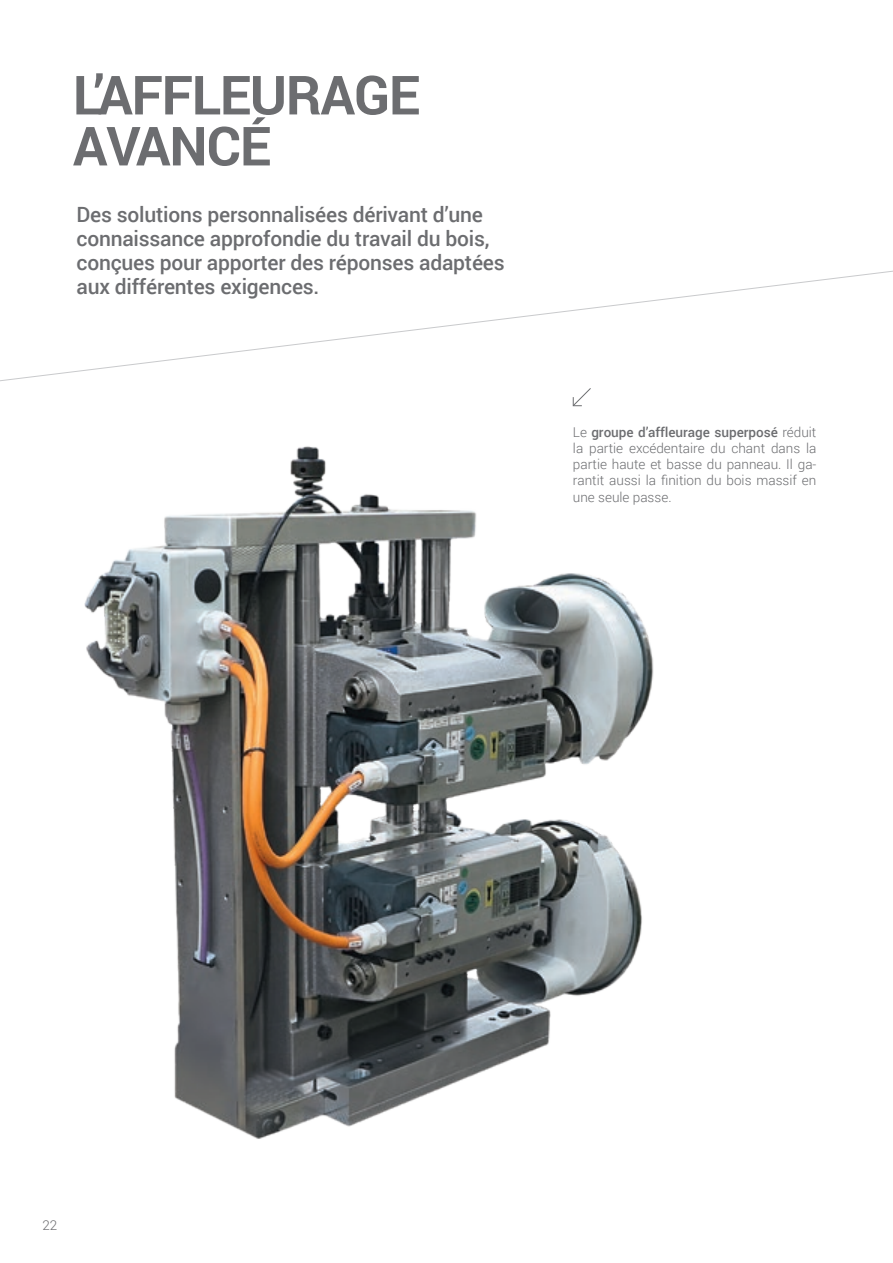
<style>
.page{position:relative;width:893px;height:1263px;background:#fff}
.page>*{position:absolute;margin:0;border:0;box-sizing:border-box;transform-origin:0 0}
._1_TITOLO_GRIGIO{font:700 54px/51px "Roboto";letter-spacing:-.02em;color:#6c6d70}
.t1{font:500 21px/24px "Roboto";letter-spacing:-.01em;color:#6c6d70}
.t2{font:300 13.5px/16.2px "Roboto";color:#6c6d70;text-align:justify}
.s1{font-weight:500}
</style>
<div class="page">
<img style="left:84px;top:446px;width:570px;height:693px">
<svg style="left:0;top:270px;width:893px;height:112px"></svg>
<svg style="left:572px;top:388px;width:19px;height:18px"></svg>
<p class="_1_TITOLO_GRIGIO" style="left:73px;top:68px;width:349px">L’AFFLEURAGE<br>AVANCÉ</p>
<p class="t1" style="left:77px;top:202px;width:430px">Des solutions personnalisées dérivant d’une connaissance approfondie du travail du bois, conçues pour apporter des réponses adaptées aux différentes exigences.</p>
<p class="t2" style="left:573px;top:423px;width:245px">Le <span class="s1">groupe d’affleurage superposé</span> réduit la partie excédentaire du chant dans la partie haute et basse du panneau. Il ga&shy;rantit aussi la finition du bois massif en une seule passe.</p>
<p class="t2" style="left:42px;top:1216px;width:16px">22</p>
</div>
